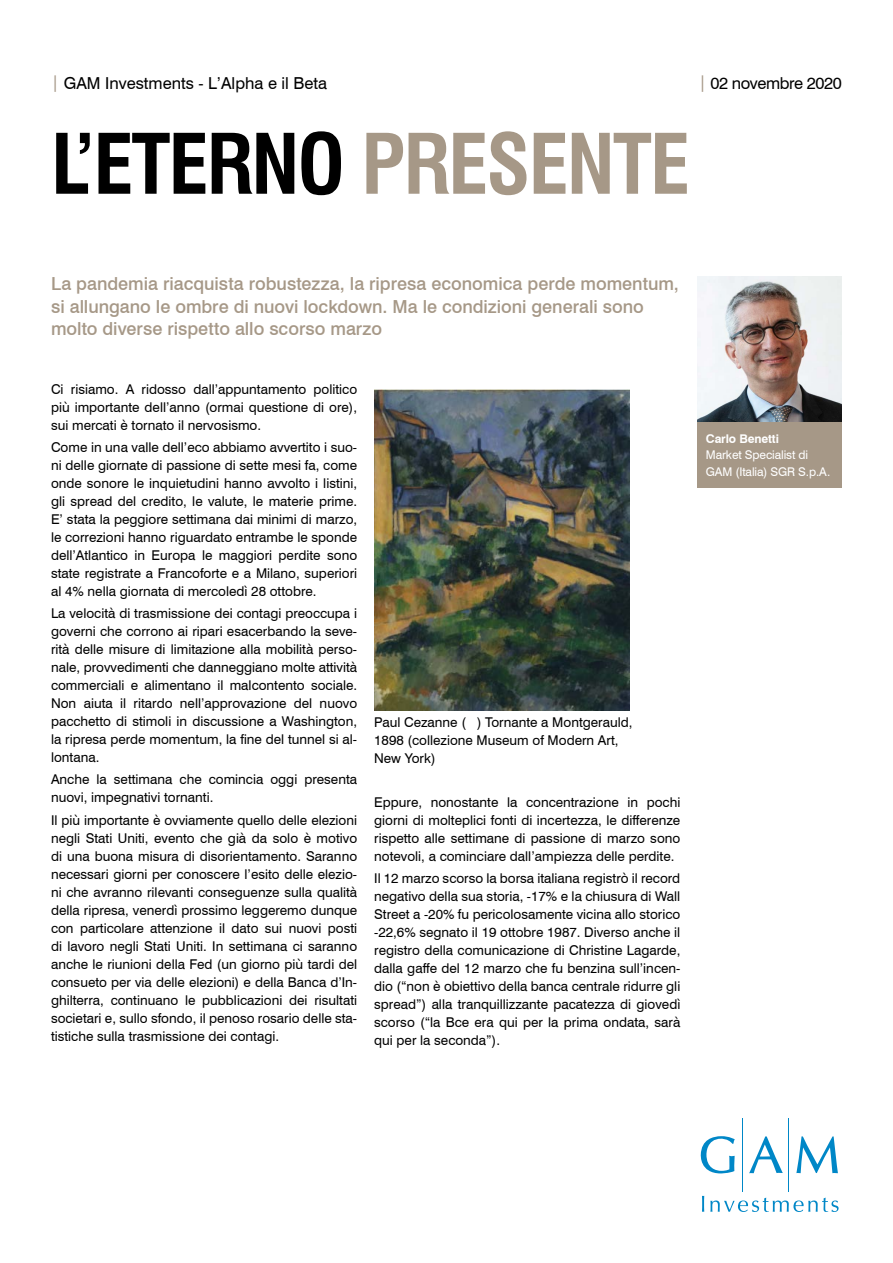
<style>
.page{position:relative;width:893px;height:1263px;background:#fff}
.page>*{position:absolute;margin:0;border:0;box-sizing:border-box;transform-origin:0 0}
.t1{font:700 condensed 81px "Swiss 721 BT";letter-spacing:-.025em;color:#000}
.SUBTITLE{font:500 18px/22.5px "Swiss 721 BT";color:#a69887}
.t2{font:16.5px "Swiss 721 BT";color:#000}
.t3{font:16.5px "Swiss 721 BT";letter-spacing:-.025em;color:#000}
.DISCLAIMER{font:13.5px/18px "Swiss 721 BT";color:#000;text-align:justify}
.t4{font:12px/16.5px "Swiss 721 BT";letter-spacing:-.01em;color:#fff}
.s1{color:#a69887}
.s2{font-weight:700}
</style>
<div class="page">
<div style="left:697px;top:421px;width:145px;height:67px;background:#a69887"></div>
<img style="left:697px;top:276px;width:145px;height:145px">
<hr style="left:742px;top:1118px;width:1px;height:74px;background:#0087c7">
<hr style="left:789px;top:1118px;width:1px;height:74px;background:#0087c7">
<svg style="left:701px;top:1136px;width:34px;height:37px"></svg>
<svg style="left:749px;top:1136px;width:34px;height:37px"></svg>
<svg style="left:796px;top:1136px;width:42px;height:37px"></svg>
<svg style="left:702px;top:1196px;width:2px;height:16px"></svg>
<svg style="left:710px;top:1197px;width:128px;height:15px"></svg>
<img style="left:374px;top:390px;width:255px;height:321px">
<p class="t2" style="left:51px;top:73px;width:277px"><span class="s1">|</span> GAM Investments - L’Alpha e il Beta</p>
<p class="t3" style="left:698px;top:73px;width:145px"><span class="s1">|</span> 02 novembre 2020</p>
<p class="t1" style="left:51px;top:116px;width:640px">L’ETERNO <span class="s1">PRESENTE</span></p>
<p class="SUBTITLE" style="left:51px;top:272px;width:629px">La pandemia riacquista robustezza, la ripresa economica perde momentum, si allungano le ombre di nuovi lockdown. Ma le condizioni generali sono molto diverse rispetto allo scorso marzo</p>
<p class="DISCLAIMER" style="left:51px;top:380px;width:308px">Ci risiamo. A ridosso dall’appuntamento politico più importante dell’anno (ormai questione di ore), sui mercati è tornato il nervosismo.</p>
<p class="DISCLAIMER" style="left:51px;top:438px;width:308px">Come in una valle dell’eco abbiamo avvertito i suo&shy;ni delle giornate di passione di sette mesi fa, come onde sonore le inquietudini hanno avvolto i listini, gli spread del credito, le valute, le materie prime.<br>E’ stata la peggiore settimana dai minimi di marzo, le correzioni hanno riguardato entrambe le sponde dell’Atlantico in Europa le maggiori perdite sono state registrate a Francoforte e a Milano, superiori al 4% nella giornata di mercoledì 28 ottobre.</p>
<p class="DISCLAIMER" style="left:51px;top:604px;width:308px">La velocità di trasmissione dei contagi preoccupa i governi che corrono ai ripari esacerbando la seve&shy;rità delle misure di limitazione alla mobilità perso&shy;nale, provvedimenti che danneggiano molte attività commerciali e alimentano il malcontento sociale.<br>Non aiuta il ritardo nell’approvazione del nuovo pacchetto di stimoli in discussione a Washington, la ripresa perde momentum, la fine del tunnel si al&shy;lontana.</p>
<p class="DISCLAIMER" style="left:51px;top:770px;width:308px">Anche la settimana che comincia oggi presenta nuovi, impegnativi tornanti.</p>
<p class="DISCLAIMER" style="left:51px;top:811px;width:308px">Il più importante è ovviamente quello delle elezioni negli Stati Uniti, evento che già da solo è motivo di una buona misura di disorientamento. Saranno necessari giorni per conoscere l’esito delle elezio&shy;ni che avranno rilevanti conseguenze sulla qualità della ripresa, venerdì prossimo leggeremo dunque con particolare attenzione il dato sui nuovi posti di lavoro negli Stati Uniti. In settimana ci saranno anche le riunioni della Fed (un giorno più tardi del consueto per via delle elezioni) e della Banca d’In&shy;ghilterra, continuano le pubblicazioni dei risultati societari e, sullo sfondo, il penoso rosario delle sta&shy;tistiche sulla trasmissione dei contagi.</p>
<p class="DISCLAIMER" style="left:374px;top:713px;width:260px;text-align:left">Paul Cezanne ( ) Tornante a Montgerauld,<br>1898 (collezione Museum of Modern Art,<br>New York)</p>
<p class="DISCLAIMER" style="left:374px;top:793px;width:308px">Eppure, nonostante la concentrazione in pochi giorni di molteplici fonti di incertezza, le differenze rispetto alle settimane di passione di marzo sono notevoli, a cominciare dall’ampiezza delle perdite.</p>
<p class="DISCLAIMER" style="left:374px;top:869px;width:308px">Il 12 marzo scorso la borsa italiana registrò il record negativo della sua storia, -17% e la chiusura di Wall Street a -20% fu pericolosamente vicina allo storico -22,6% segnato il 19 ottobre 1987. Diverso anche il registro della comunicazione di Christine Lagarde, dalla gaffe del 12 marzo che fu benzina sull’incen&shy;dio (“non è obiettivo della banca centrale ridurre gli spread”) alla tranquillizzante pacatezza di giovedì scorso (“la Bce era qui per la prima ondata, sarà qui per la seconda”).</p>
<p class="t4" style="left:706px;top:430px;width:126px"><span class="s2">Carlo Benetti<br></span>Market Specialist di<br>GAM (Italia) SGR S.p.A.</p>
</div>
